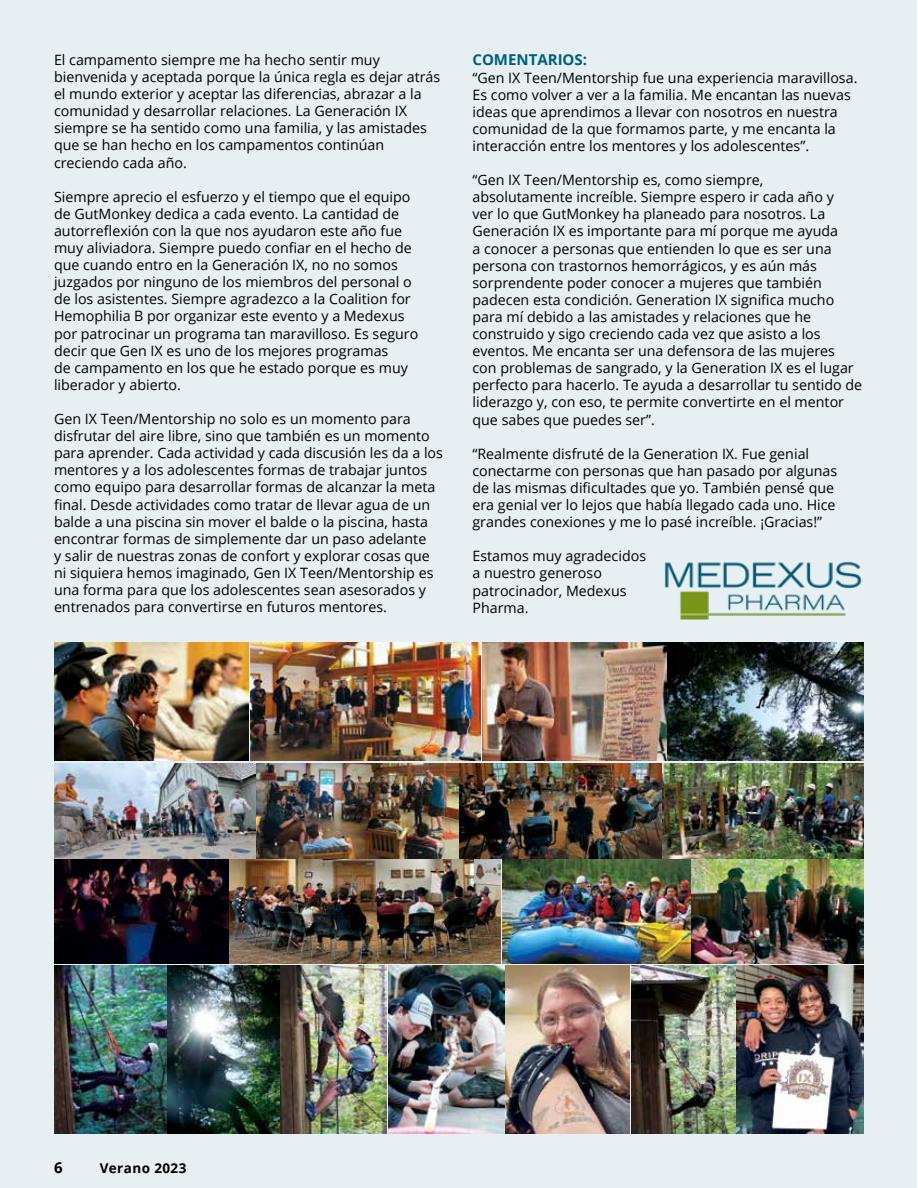
<style>
.page{position:relative;width:918px;height:1188px;background:#fff}
.page>*{position:absolute;margin:0;border:0;box-sizing:border-box;transform-origin:0 0}
.t1{font:700 15px "Open Sans";color:#005d7e}
.t2{font:700 15px "Open Sans";color:#000}
.t3{font:14.25px/17.1px "Open Sans";color:#000}
.t4{font:700 13.5px "Open Sans";letter-spacing:.03em;color:#000}
</style>
<div class="page">
<div style="left:0;top:0;width:917px;height:1188px;background:#e6eff2"></div>
<img style="left:54px;top:643px;width:810px;height:117px">
<img style="left:54px;top:764px;width:810px;height:94px">
<img style="left:692px;top:860px;width:172px;height:103px">
<img style="left:503px;top:860px;width:187px;height:103px">
<img style="left:54px;top:860px;width:447px;height:103px">
<img style="left:388px;top:966px;width:347px;height:168px">
<img style="left:168px;top:966px;width:218px;height:168px">
<img style="left:54px;top:966px;width:112px;height:167px">
<img style="left:737px;top:966px;width:127px;height:168px">
<img style="left:665px;top:561px;width:197px;height:59px">
<p class="t3" style="left:54px;top:51px;width:388px">El campamento siempre me ha hecho sentir muy bienvenida y aceptada porque la única regla es dejar atrás el mundo exterior y aceptar las diferencias, abrazar a la comunidad y desarrollar relaciones. La Generación IX siempre se ha sentido como una familia, y las amistades que se han hecho en los campamentos continúan creciendo cada año.</p>
<p class="t3" style="left:54px;top:188px;width:366px">Siempre aprecio el esfuerzo y el tiempo que el equipo de GutMonkey dedica a cada evento. La cantidad de autorreflexión con la que nos ayudaron este año fue muy aliviadora. Siempre puedo confiar en el hecho de que cuando entro en la Generación IX, no no somos juzgados por ninguno de los miembros del personal o de los asistentes. Siempre agradezco a la Coalition for Hemophilia B por organizar este evento y a Medexus por patrocinar un programa tan maravilloso. Es seguro decir que Gen IX es uno de los mejores programas<br>de campamento en los que he estado porque es muy liberador y abierto.</p>
<p class="t3" style="left:54px;top:410px;width:391px">Gen IX Teen/Mentorship no solo es un momento para disfrutar del aire libre, sino que también es un momento para aprender. Cada actividad y cada discusión les da a los mentores y a los adolescentes formas de trabajar juntos como equipo para desarrollar formas de alcanzar la meta final. Desde actividades como tratar de llevar agua de un balde a una piscina sin mover el balde o la piscina, hasta encontrar formas de simplemente dar un paso adelante<br>y salir de nuestras zonas de confort y explorar cosas que ni siquiera hemos imaginado, Gen IX Teen/Mentorship es una forma para que los adolescentes sean asesorados y entrenados para convertirse en futuros mentores.</p>
<p class="t1" style="left:472px;top:49px;width:116px">COMENTARIOS:</p>
<p class="t3" style="left:472px;top:68px;width:386px">“Gen IX Teen/Mentorship fue una experiencia maravillosa.<br>Es como volver a ver a la familia. Me encantan las nuevas ideas que aprendimos a llevar con nosotros en nuestra comunidad de la que formamos parte, y me encanta la interacción entre los mentores y los adolescentes”.</p>
<p class="t3" style="left:472px;top:171px;width:391px">“Gen IX Teen/Mentorship es, como siempre, absolutamente increíble. Siempre espero ir cada año y<br>ver lo que GutMonkey ha planeado para nosotros. La Generación IX es importante para mí porque me ayuda<br>a conocer a personas que entienden lo que es ser una persona con trastornos hemorrágicos, y es aún más sorprendente poder conocer a mujeres que también padecen esta condición. Generation IX significa mucho para mí debido a las amistades y relaciones que he construido y sigo creciendo cada vez que asisto a los eventos. Me encanta ser una defensora de las mujeres con problemas de sangrado, y la Generation IX es el lugar perfecto para hacerlo. Te ayuda a desarrollar tu sentido de liderazgo y, con eso, te permite convertirte en el mentor que sabes que puedes ser”.</p>
<p class="t3" style="left:472px;top:445px;width:366px">“Realmente disfruté de la Generation IX. Fue genial conectarme con personas que han pasado por algunas de las mismas dificultades que yo. También pensé que era genial ver lo lejos que había llegado cada uno. Hice grandes conexiones y me lo pasé increíble. ¡Gracias!”</p>
<p class="t3" style="left:472px;top:547px;width:175px">Estamos muy agradecidos a nuestro generoso patrocinador, Medexus<br>Pharma.</p>
<p class="t2" style="left:54px;top:1157px;width:10px">6</p>
<p class="t4" style="left:100px;top:1158px;width:88px">Verano 2023</p>
</div>
